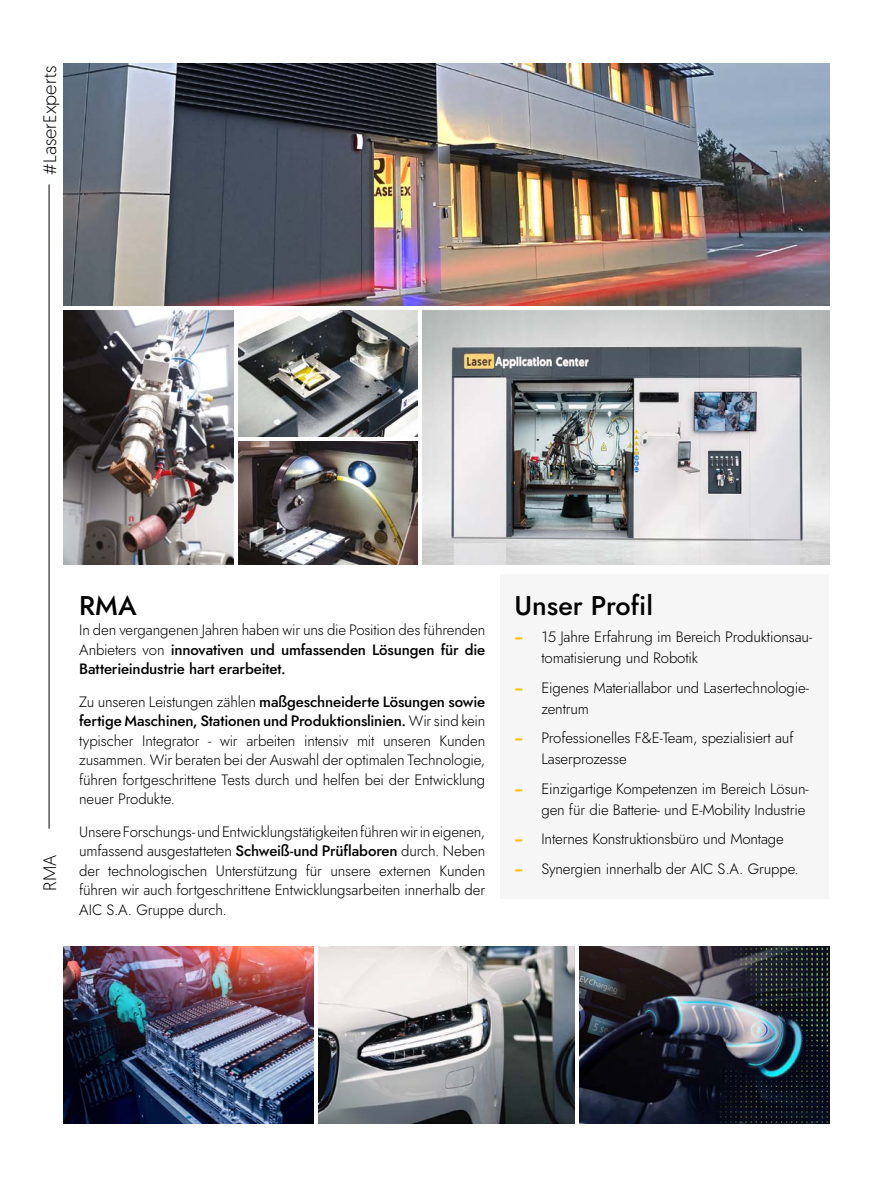
<style>
.page{position:relative;width:893px;height:1183px;background:#fff}
.page>*{position:absolute;margin:0;border:0;box-sizing:border-box;transform-origin:0 0}
.t1{font:27px "Jost";color:#000}
.t2{font:300 18px "Geomanist";color:#000}
.t3{font:15px/19.5px "Jost";letter-spacing:-.01em;color:#000}
.s1{color:#fcc00c}
</style>
<div class="page">
<hr style="left:49px;top:184px;width:1px;height:644px;background:#000">
<img style="left:423px;top:310px;width:406px;height:254px">
<div style="left:501px;top:574px;width:328px;height:323px;background:#f6f6f6"></div>
<img style="left:64px;top:64px;width:765px;height:241px">
<img style="left:239px;top:310px;width:179px;height:126px">
<img style="left:239px;top:441px;width:179px;height:123px">
<img style="left:64px;top:310px;width:170px;height:254px">
<img style="left:64px;top:946px;width:250px;height:177px">
<img style="left:319px;top:946px;width:255px;height:177px">
<img style="left:579px;top:946px;width:250px;height:176px">
<p class="t2" style="left:38px;top:175px;width:110px;rotate:-90deg">#LaserExperts</p>
<p class="t2" style="left:38px;top:890px;width:37px;rotate:-90deg">RMA</p>
<h1 class="t1" style="left:79px;top:586px;width:59px">RMA</h1>
<h1 class="t1" style="left:514px;top:587px;width:140px">Unser Profil</h1>
<p class="t3" style="left:79px;top:620px;width:408px;text-align:justify">In den vergangenen Jahren haben wir uns die Position des führenden Anbieters von innovativen und umfassenden Lösungen für die Batterieindustrie hart erarbeitet.</p>
<p class="t3" style="left:79px;top:691px;width:408px;text-align:justify">Zu unseren Leistungen zählen maßgeschneiderte Lösungen sowie fertige Maschinen, Stationen und Produktionslinien. Wir sind kein typischer Integrator - wir arbeiten intensiv mit unseren Kunden zusammen. Wir beraten bei der Auswahl der optimalen Technologie, führen fortgeschrittene Tests durch und helfen bei der Entwicklung neuer Produkte.</p>
<p class="t3" style="left:79px;top:821px;width:408px;text-align:justify">Unsere Forschungs- und Entwicklungstätigkeiten führen wir in eigenen, umfassend ausgestatteten Schweiß-und Prüflaboren durch. Neben der technologischen Unterstützung für unsere externen Kunden führen wir auch fortgeschrittene Entwicklungsarbeiten innerhalb der AIC S.A. Gruppe durch.</p>
<p class="t3" style="left:541px;top:626px;width:272px;line-height:21px;text-indent:-27px"><span class="s1">−</span> 15 Jahre Erfahrung im Bereich Produktionsau&shy;tomatisierung und Robotik</p>
<p class="t3" style="left:541px;top:676px;width:269px;line-height:21px;text-indent:-27px"><span class="s1">−</span> Eigenes Materiallabor und Lasertechnologie&shy;zentrum</p>
<p class="t3" style="left:541px;top:727px;width:254px;line-height:21px;text-indent:-27px"><span class="s1">−</span> Professionelles F&amp;E-Team, spezialisiert auf<br>Laserprozesse</p>
<p class="t3" style="left:514px;top:777px;width:296px;line-height:21px;text-align:right"><span class="s1">−</span> Einzigartige Kompetenzen im Bereich Lösun&shy;gen für die Batterie- und E-Mobility Industrie</p>
<p class="t3" style="left:514px;top:824px;width:286px;line-height:29.5px"><span class="s1">−</span> Internes Konstruktionsbüro und Montage<br><span class="s1">−</span> Synergien innerhalb der AIC S.A. Gruppe.</p>
</div>
